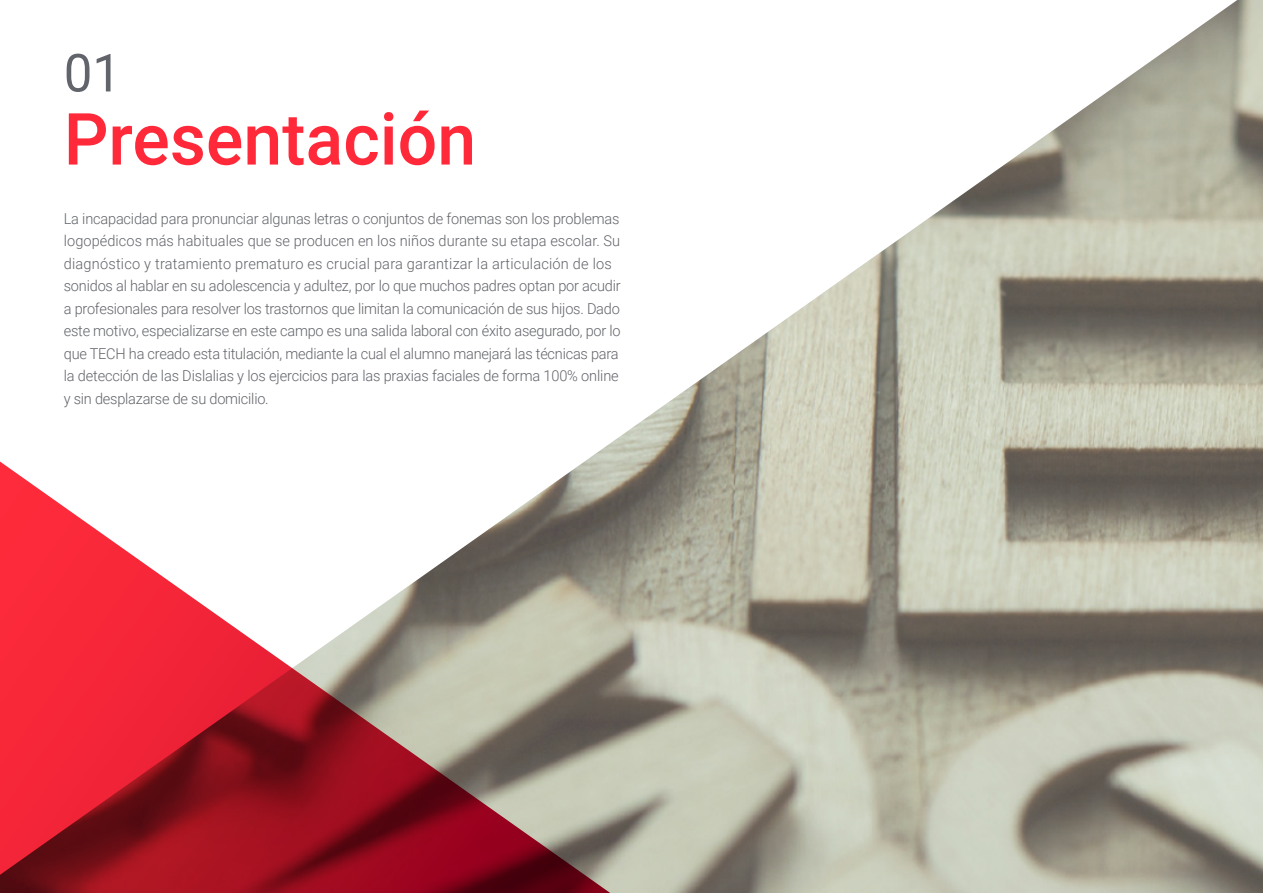
<style>
.page{position:relative;width:1263px;height:893px;background:#fff}
.page>*{position:absolute;margin:0;border:0;box-sizing:border-box;transform-origin:0 0}
.t1{font:500 72px "Roboto";color:#ff293a}
.t2{font:52.5px "Roboto";color:#61646a}
.t3{font:300 15px/22.5px "Roboto";letter-spacing:-.015em;color:#61646a}
</style>
<div class="page">
<img style="left:607px;top:0;width:656px;height:893px">
<svg style="left:0;top:446px;width:640px;height:447px"></svg>
<h2 class="t2" style="left:64px;top:36px;width:59px">01</h2>
<h1 class="t1" style="left:64px;top:89px;width:414px">Presentación</h1>
<p class="t3" style="left:64px;top:207px;width:558px">La incapacidad para pronunciar algunas letras o conjuntos de fonemas son los problemas logopédicos más habituales que se producen en los niños durante su etapa escolar. Su diagnóstico y tratamiento prematuro es crucial para garantizar la articulación de los sonidos al hablar en su adolescencia y adultez, por lo que muchos padres optan por acudir a profesionales para resolver los trastornos que limitan la comunicación de sus hijos. Dado este motivo, especializarse en este campo es una salida laboral con éxito asegurado, por lo que TECH ha creado esta titulación, mediante la cual el alumno manejará las técnicas para la detección de las Dislalias y los ejercicios para las praxias faciales de forma 100% online y sin desplazarse de su domicilio.</p>
</div>
